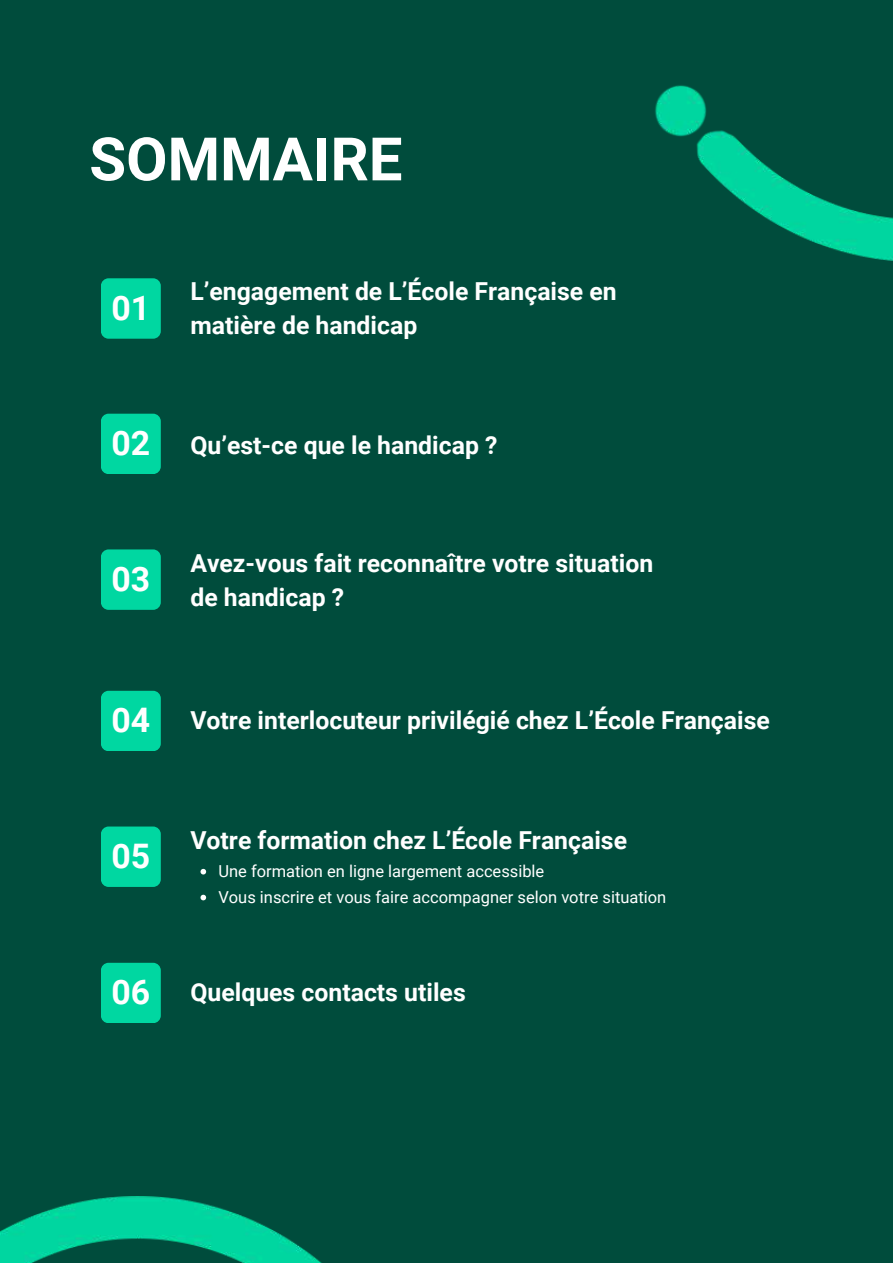
<style>
.page{position:relative;width:893px;height:1264px;background:#fff}
.page>*{position:absolute;margin:0;border:0;box-sizing:border-box;transform-origin:0 0}
.t1{font:700 60px "Roboto";color:#fff}
.t2{font:700 33.75px "Roboto";color:#fff}
.t3{font:700 24.75px/33.8px "Roboto";color:#fff}
.t4{font:16.5px/25.8px "Roboto";color:#fff}
</style>
<div class="page">
<div style="left:0;top:0;width:892px;height:1262px;background:#004c3c"></div>
<div style="left:101px;top:278px;width:60px;height:61px;background:#00d7a1;border-radius:8px"></div>
<div style="left:101px;top:413px;width:60px;height:61px;background:#00d7a1;border-radius:8px"></div>
<div style="left:101px;top:549px;width:60px;height:61px;background:#00d7a1;border-radius:8px"></div>
<div style="left:101px;top:690px;width:60px;height:61px;background:#00d7a1;border-radius:8px"></div>
<div style="left:101px;top:962px;width:60px;height:61px;background:#00d7a1;border-radius:8px"></div>
<div style="left:101px;top:826px;width:60px;height:60px;background:#00d7a1;border-radius:8px"></div>
<img style="left:655px;top:85px;width:237px;height:176px">
<img style="left:0;top:1196px;width:321px;height:66px">
<svg style="left:200px;top:868px;width:6px;height:6px"></svg>
<svg style="left:200px;top:894px;width:6px;height:6px"></svg>
<h1 class="t1" style="left:89px;top:125px;width:314px">SOMMAIRE</h1>
<h2 class="t2" style="left:111px;top:288px;width:40px">01</h2>
<h2 class="t2" style="left:111px;top:424px;width:40px">02</h2>
<h2 class="t2" style="left:111px;top:559px;width:40px">03</h2>
<h2 class="t2" style="left:111px;top:701px;width:40px">04</h2>
<h2 class="t2" style="left:111px;top:836px;width:40px">05</h2>
<h2 class="t2" style="left:111px;top:972px;width:40px">06</h2>
<p class="t3" style="left:190px;top:275px;width:428px">L’engagement de L’École Française en matière de handicap</p>
<p class="t3" style="left:190px;top:428px;width:308px">Qu’est-ce que le handicap ?</p>
<p class="t3" style="left:190px;top:546px;width:464px">Avez-vous fait reconnaître votre situation de handicap ?</p>
<p class="t3" style="left:190px;top:704px;width:581px">Votre interlocuteur privilégié chez L’École Française</p>
<p class="t3" style="left:190px;top:823px;width:438px">Votre formation chez L’École Française</p>
<p class="t4" style="left:218px;top:858px;width:449px">Une formation en ligne largement accessible<br>Vous inscrire et vous faire accompagner selon votre situation</p>
<p class="t3" style="left:190px;top:975px;width:277px">Quelques contacts utiles</p>
</div>
